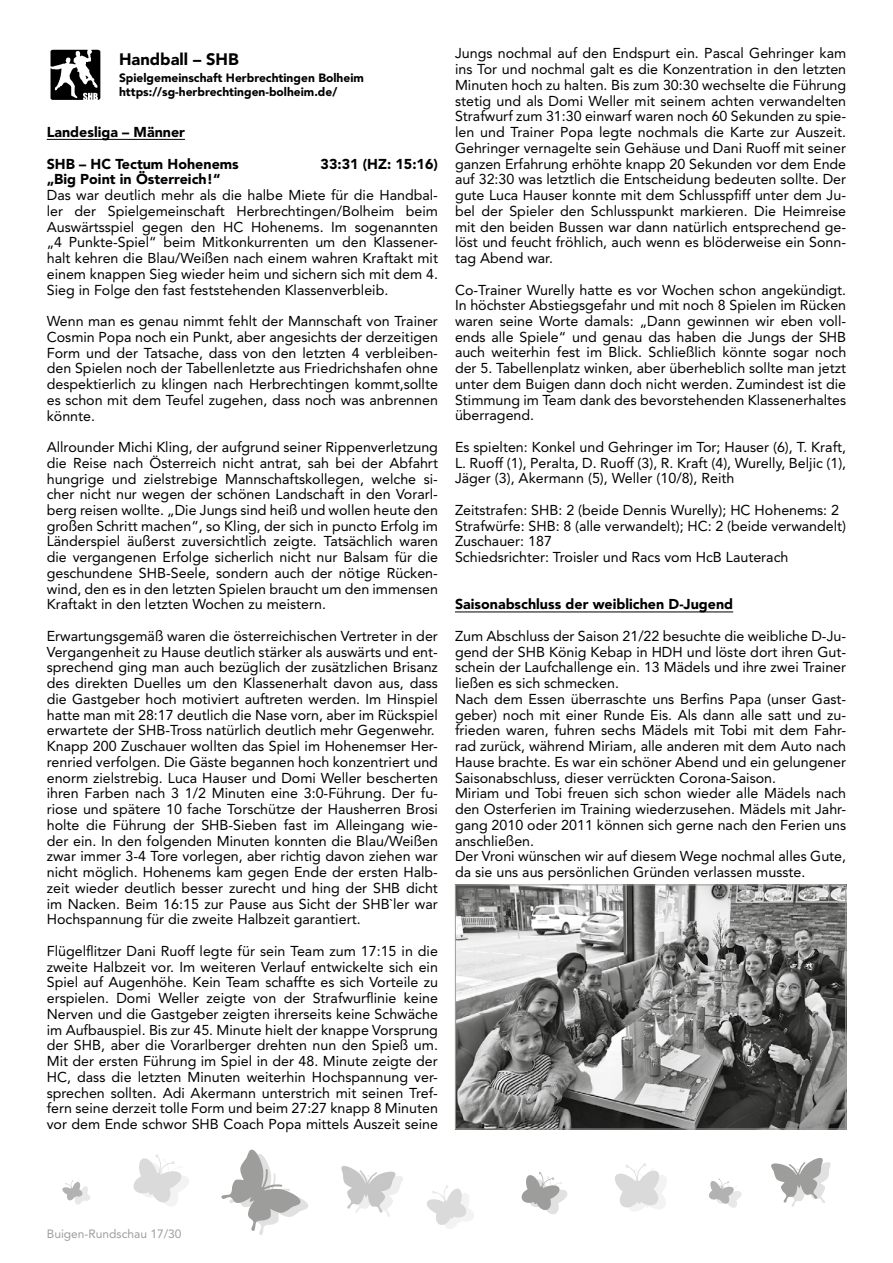
<style>
.page{position:relative;width:893px;height:1263px;background:#fff}
.page>*{position:absolute;margin:0;border:0;box-sizing:border-box;transform-origin:0 0}
.t1{font:900 16.5px "Avenir";color:#000}
.t2{font:14.25px/15.8px "Avenir";color:#000;text-align:justify}
.t3{font:900 14.25px "Avenir";color:#000}
.t4{font:900 12px/14.2px "Avenir";color:#000}
.t5{font:12px "Avenir";color:#9d9d9c}
</style>
<div class="page">
<hr style="left:47px;top:139px;width:138px;height:1px;background:#000">
<hr style="left:455px;top:612px;width:278px;height:1px;background:#000">
<img style="left:50px;top:49px;width:51px;height:51px">
<img style="left:457px;top:886px;width:387px;height:241px">
<div style="left:455px;top:884px;width:391px;height:245px;border:1px solid #9d9d9c"></div>
<svg style="left:62px;top:1180px;width:28px;height:25px"></svg>
<svg style="left:133px;top:1154px;width:56px;height:52px"></svg>
<svg style="left:221px;top:1149px;width:87px;height:86px"></svg>
<svg style="left:427px;top:1185px;width:47px;height:44px"></svg>
<svg style="left:521px;top:1172px;width:47px;height:42px"></svg>
<svg style="left:341px;top:1166px;width:62px;height:51px"></svg>
<svg style="left:709px;top:1178px;width:33px;height:30px"></svg>
<svg style="left:615px;top:1163px;width:52px;height:48px"></svg>
<svg style="left:771px;top:1158px;width:60px;height:49px"></svg>
<p class="t1" style="left:119px;top:50px;width:121px">Handball – SHB</p>
<p class="t4" style="left:119px;top:70px;width:246px">Spielgemeinschaft Herbrechtingen Bolheim https://sg-herbrechtingen-bolheim.de/</p>
<p class="t3" style="left:47px;top:123px;width:140px">Landesliga – Männer</p>
<p class="t3" style="left:47px;top:155px;width:194px">SHB – HC Tectum Hohenems</p>
<p class="t3" style="left:321px;top:155px;width:119px">33:31 (HZ: 15:16)</p>
<p class="t3" style="left:47px;top:171px;width:175px">„Big Point in Österreich!“</p>
<p class="t2" style="left:47px;top:187px;width:393px">Das war deutlich mehr als die halbe Miete für die Handbal&shy;ler der Spielgemeinschaft Herbrechtingen/Bolheim beim Auswärtsspiel gegen den HC Hohenems. Im sogenannten „4 Punkte-Spiel“ beim Mitkonkurrenten um den Klassener&shy;halt kehren die Blau/Weißen nach einem wahren Kraftakt mit einem knappen Sieg wieder heim und sichern sich mit dem 4.<br>Sieg in Folge den fast feststehenden Klassenverbleib.</p>
<p class="t2" style="left:47px;top:313px;width:393px">Wenn man es genau nimmt fehlt der Mannschaft von Trainer Cosmin Popa noch ein Punkt, aber angesichts der derzeitigen Form und der Tatsache, dass von den letzten 4 verbleiben&shy;den Spielen noch der Tabellenletzte aus Friedrichshafen ohne despektierlich zu klingen nach Herbrechtingen kommt,sollte es schon mit dem Teufel zugehen, dass noch was anbrennen könnte.</p>
<p class="t2" style="left:47px;top:439px;width:393px">Allrounder Michi Kling, der aufgrund seiner Rippenverletzung die Reise nach Österreich nicht antrat, sah bei der Abfahrt hungrige und zielstrebige Mannschaftskollegen, welche si&shy;cher nicht nur wegen der schönen Landschaft in den Vorarl&shy;berg reisen wollte. „Die Jungs sind heiß und wollen heute den großen Schritt machen“, so Kling, der sich in puncto Erfolg im Länderspiel äußerst zuversichtlich zeigte. Tatsächlich waren die vergangenen Erfolge sicherlich nicht nur Balsam für die geschundene SHB-Seele, sondern auch der nötige Rücken&shy;wind, den es in den letzten Spielen braucht um den immensen Kraftakt in den letzten Wochen zu meistern.</p>
<p class="t2" style="left:47px;top:628px;width:393px;text-align:left">Erwartungsgemäß waren die österreichischen Vertreter in der Vergangenheit zu Hause deutlich stärker als auswärts und ent&shy;sprechend ging man auch bezüglich der zusätzlichen Brisanz des direkten Duelles um den Klassenerhalt davon aus, dass die Gastgeber hoch motiviert auftreten werden. Im Hinspiel hatte man mit 28:17 deutlich die Nase vorn, aber im Rückspiel erwartete der SHB-Tross natürlich deutlich mehr Gegenwehr.<br>Knapp 200 Zuschauer wollten das Spiel im Hohenemser Her&shy;renried verfolgen. Die Gäste begannen hoch konzentriert und enorm zielstrebig. Luca Hauser und Domi Weller bescherten ihren Farben nach 3 1/2 Minuten eine 3:0-Führung. Der fu&shy;riose und spätere 10 fache Torschütze der Hausherren Brosi holte die Führung der SHB-Sieben fast im Alleingang wie&shy;der ein. In den folgenden Minuten konnten die Blau/Weißen zwar immer 3-4 Tore vorlegen, aber richtig davon ziehen war nicht möglich. Hohenems kam gegen Ende der ersten Halb&shy;zeit wieder deutlich besser zurecht und hing der SHB dicht im Nacken. Beim 16:15 zur Pause aus Sicht der SHB`ler war Hochspannung für die zweite Halbzeit garantiert.</p>
<p class="t2" style="left:47px;top:943px;width:393px">Flügelflitzer Dani Ruoff legte für sein Team zum 17:15 in die zweite Halbzeit vor. Im weiteren Verlauf entwickelte sich ein Spiel auf Augenhöhe. Kein Team schaffte es sich Vorteile zu erspielen. Domi Weller zeigte von der Strafwurflinie keine Nerven und die Gastgeber zeigten ihrerseits keine Schwäche im Aufbauspiel. Bis zur 45. Minute hielt der knappe Vorsprung der SHB, aber die Vorarlberger drehten nun den Spieß um.<br>Mit der ersten Führung im Spiel in der 48. Minute zeigte der HC, dass die letzten Minuten weiterhin Hochspannung ver&shy;sprechen sollten. Adi Akermann unterstrich mit seinen Tref&shy;fern seine derzeit tolle Form und beim 27:27 knapp 8 Minuten vor dem Ende schwor SHB Coach Popa mittels Auszeit seine</p>
<p class="t2" style="left:455px;top:45px;width:393px">Jungs nochmal auf den Endspurt ein. Pascal Gehringer kam ins Tor und nochmal galt es die Konzentration in den letzten Minuten hoch zu halten. Bis zum 30:30 wechselte die Führung stetig und als Domi Weller mit seinem achten verwandelten Strafwurf zum 31:30 einwarf waren noch 60 Sekunden zu spie&shy;len und Trainer Popa legte nochmals die Karte zur Auszeit.<br>Gehringer vernagelte sein Gehäuse und Dani Ruoff mit seiner ganzen Erfahrung erhöhte knapp 20 Sekunden vor dem Ende auf 32:30 was letztlich die Entscheidung bedeuten sollte. Der gute Luca Hauser konnte mit dem Schlusspfiff unter dem Ju&shy;bel der Spieler den Schlusspunkt markieren. Die Heimreise mit den beiden Bussen war dann natürlich entsprechend ge&shy;löst und feucht fröhlich, auch wenn es blöderweise ein Sonn&shy;tag Abend war.</p>
<p class="t2" style="left:455px;top:282px;width:393px">Co-Trainer Wurelly hatte es vor Wochen schon angekündigt.<br>In höchster Abstiegsgefahr und mit noch 8 Spielen im Rücken waren seine Worte damals: „Dann gewinnen wir eben voll&shy;ends alle Spiele“ und genau das haben die Jungs der SHB auch weiterhin fest im Blick. Schließlich könnte sogar noch der 5. Tabellenplatz winken, aber überheblich sollte man jetzt unter dem Buigen dann doch nicht werden. Zumindest ist die Stimmung im Team dank des bevorstehenden Klassenerhaltes überragend.</p>
<p class="t2" style="left:455px;top:439px;width:393px">Es spielten: Konkel und Gehringer im Tor; Hauser (6), T. Kraft, L. Ruoff (1), Peralta, D. Ruoff (3), R. Kraft (4), Wurelly, Beljic (1), Jäger (3), Akermann (5), Weller (10/8), Reith</p>
<p class="t2" style="left:455px;top:502px;width:393px;text-align:left">Zeitstrafen: SHB: 2 (beide Dennis Wurelly); HC Hohenems: 2<br>Strafwürfe: SHB: 8 (alle verwandelt); HC: 2 (beide verwandelt)<br>Zuschauer: 187<br>Schiedsrichter: Troisler und Racs vom HcB Lauterach</p>
<p class="t3" style="left:455px;top:596px;width:280px">Saisonabschluss der weiblichen D-Jugend</p>
<p class="t2" style="left:455px;top:628px;width:393px;text-align:left">Zum Abschluss der Saison 21/22 besuchte die weibliche D-Ju&shy;gend der SHB König Kebap in HDH und löste dort ihren Gut&shy;schein der Laufchallenge ein. 13 Mädels und ihre zwei Trainer ließen es sich schmecken.<br>Nach dem Essen überraschte uns Berfins Papa (unser Gast&shy;geber) noch mit einer Runde Eis. Als dann alle satt und zu&shy;frieden waren, fuhren sechs Mädels mit Tobi mit dem Fahr&shy;rad zurück, während Miriam, alle anderen mit dem Auto nach Hause brachte. Es war ein schöner Abend und ein gelungener Saisonabschluss, dieser verrückten Corona-Saison.<br>Miriam und Tobi freuen sich schon wieder alle Mädels nach den Osterferien im Training wiederzusehen. Mädels mit Jahr&shy;gang 2010 oder 2011 können sich gerne nach den Ferien uns anschließen.<br>Der Vroni wünschen wir auf diesem Wege nochmal alles Gute, da sie uns aus persönlichen Gründen verlassen musste.</p>
<p class="t5" style="left:47px;top:1227px;width:136px">Buigen-Rundschau 17/30</p>
</div>
